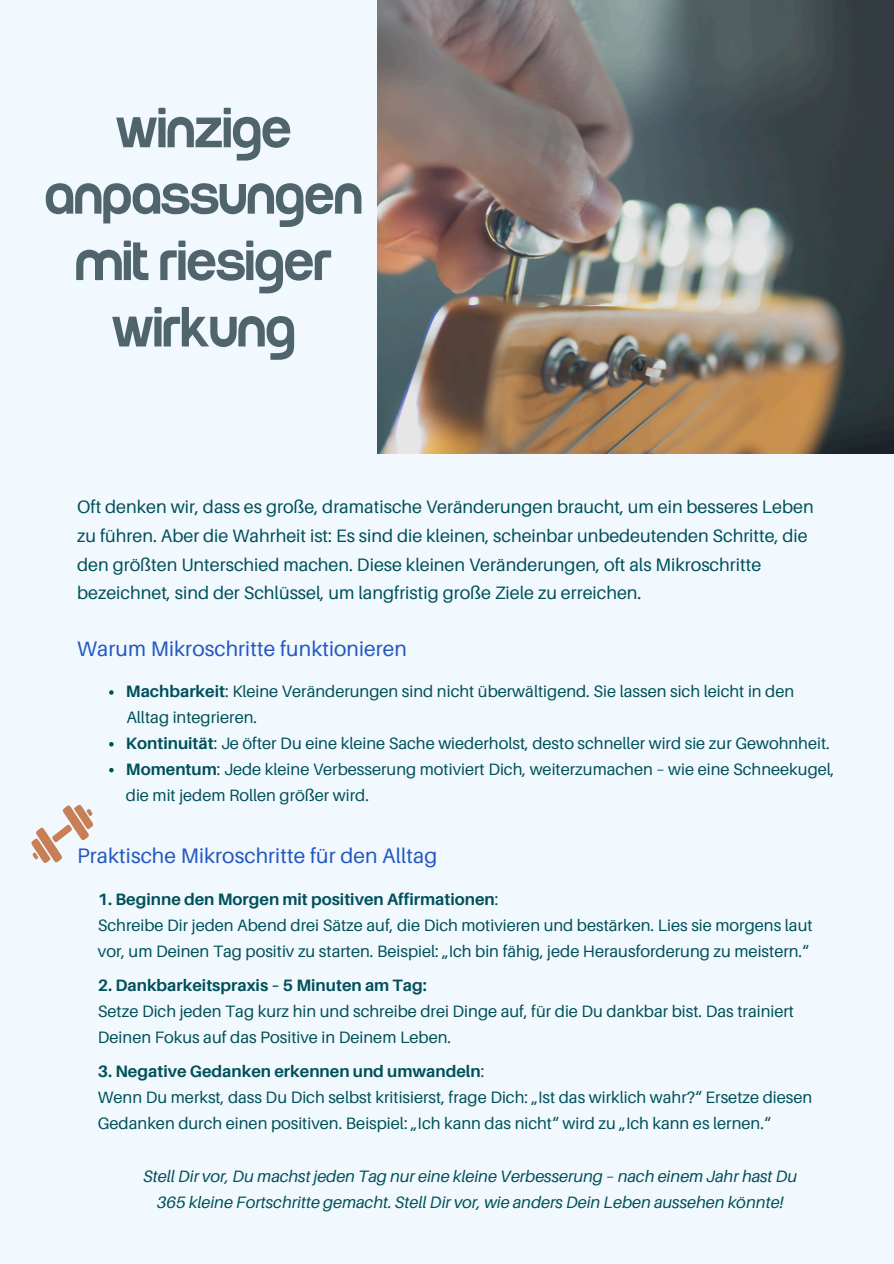
<style>
.page{position:relative;width:894px;height:1264px;background:#fff}
.page>*{position:absolute;margin:0;border:0;box-sizing:border-box;transform-origin:0 0}
.t1{font:500 58.5px/66.3px "Run";letter-spacing:-.03em;color:#4f656b;text-align:center}
.t2{font:21px "Aileron";letter-spacing:.005em;color:#2457bf}
.t3{font:18px/28.5px "Aileron";color:#005059}
.t4{font:16.5px/26.2px "Aileron";color:#005059}
.t5{font:italic 16.5px "Aileron";color:#005059}
.t6{font:700 16.5px "Aileron";color:#005059}
.s1{font-weight:700}
.s2{font-weight:400}
</style>
<div class="page">
<div style="left:0;top:0;width:893px;height:1263px;background:#f1f9ff"></div>
<img style="left:378px;top:0;width:515px;height:453px">
<svg style="left:31px;top:804px;width:63px;height:59px"></svg>
<svg style="left:109px;top:690px;width:5px;height:4px"></svg>
<svg style="left:109px;top:742px;width:5px;height:4px"></svg>
<svg style="left:109px;top:768px;width:5px;height:4px"></svg>
<p class="t1" style="left:44px;top:99px;width:321px">WINZIGE<br>ANPASSUNGEN<br>MIT RIESIGER</p>
<p class="t1" style="left:111px;top:299px;width:186px">WIRKUNG</p>
<p class="t3" style="left:77px;top:492px;width:737px">Oft denken wir, dass es große, dramatische Veränderungen braucht, um ein besseres Leben</p>
<p class="t3" style="left:77px;top:521px;width:732px">zu führen. Aber die Wahrheit ist: Es sind die kleinen, scheinbar unbedeutenden Schritte, die den größten Unterschied machen. Diese kleinen Veränderungen, oft als Mikroschritte bezeichnet, sind der Schlüssel, um langfristig große Ziele zu erreichen.</p>
<h2 class="t2" style="left:77px;top:635px;width:331px">Warum Mikroschritte funktionieren</h2>
<p class="t4" style="left:126px;top:677px;width:669px"><span class="s1">Machbarkeit</span>: Kleine Veränderungen sind nicht überwältigend. Sie lassen sich leicht in den</p>
<p class="t4" style="left:126px;top:703px;width:132px">Alltag integrieren.</p>
<p class="t4" style="left:126px;top:729px;width:705px"><span class="s1">Kontinuität</span>: Je öfter Du eine kleine Sache wiederholst, desto schneller wird sie zur Gewohnheit.</p>
<p class="t4" style="left:126px;top:755px;width:710px;line-height:25.8px"><span class="s1">Momentum</span>: Jede kleine Verbesserung motiviert Dich, weiterzumachen – wie eine Schneekugel, die mit jedem Rollen größer wird.</p>
<h1 class="t2" style="left:77px;top:842px;width:361px">Praktische Mikroschritte für den Alltag</h1>
<p class="t6" style="left:98px;top:888px;width:402px">1. Beginne den Morgen mit positiven Affirmationen<span class="s2">:</span></p>
<h2 class="t4" style="left:98px;top:912px;width:716px">Schreibe Dir jeden Abend drei Sätze auf, die Dich motivieren und bestärken. Lies sie morgens laut vor, um Deinen Tag positiv zu starten. Beispiel: „Ich bin fähig, jede Herausforderung zu meistern.“</h2>
<p class="t6" style="left:98px;top:974px;width:330px">2. Dankbarkeitspraxis – 5 Minuten am Tag:</p>
<p class="t4" style="left:98px;top:997px;width:697px">Setze Dich jeden Tag kurz hin und schreibe drei Dinge auf, für die Du dankbar bist. Das trainiert<br>Deinen Fokus auf das Positive in Deinem Leben.</p>
<p class="t6" style="left:98px;top:1060px;width:388px">3. Negative Gedanken erkennen und umwandeln<span class="s2">:</span></p>
<p class="t4" style="left:98px;top:1083px;width:715px">Wenn Du merkst, dass Du Dich selbst kritisierst, frage Dich: „Ist das wirklich wahr?“ Ersetze diesen<br>Gedanken durch einen positiven. Beispiel: „Ich kann das nicht“ wird zu „Ich kann es lernen.“</p>
<p class="t5" style="left:143px;top:1165px;width:655px">Stell Dir vor, Du machst jeden Tag nur eine kleine Verbesserung – nach einem Jahr hast Du</p>
<p class="t5" style="left:157px;top:1191px;width:628px">365 kleine Fortschritte gemacht. Stell Dir vor, wie anders Dein Leben aussehen könnte!</p>
</div>
